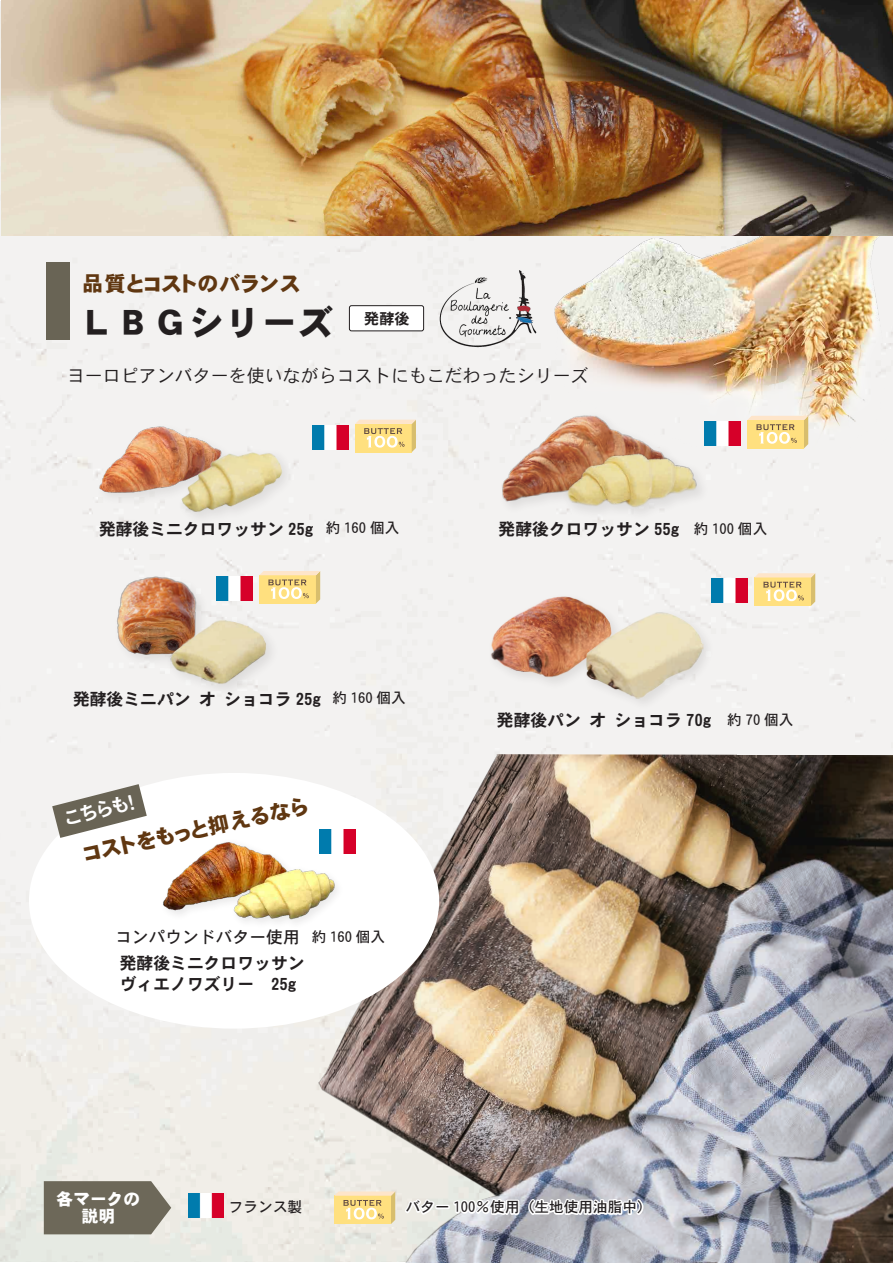
<style>
.page{position:relative;width:893px;height:1263px;background:#fff}
.page>*{position:absolute;margin:0;border:0;box-sizing:border-box;transform-origin:0 0}
.t1{font:34.65px "DFHS Gothic W9 WIN RKSJ H";letter-spacing:.05em;color:#231f20}
.t2{font:21px "DFHS Gothic W9 WING RKSJ H";letter-spacing:.075em;color:#603711}
.t3{font:18.9px "DFHS Gothic W7 WING RKSJ H";color:#fff}
.t4{font:18px "DFHS Gothic W3 WIN RKSJ H";color:#231f20}
.t5{font:16.8px/21px "DFHS Gothic W7 WIN RKSJ H";color:#231f20}
.t6{font:16.8px "DFHS Gothic W5 WIN RKSJ H";color:#231f20}
.t7{font:16.8px "DFHS Gothic W9 WIN RKSJ H";color:#fff}
.t8{font:15.15px "DFHS Gothic W7 WING RKSJ H";color:#231f20}
.t9{font:14.7px "DFHS Gothic W5 WIN RKSJ H";color:#231f20}
.s1{font-family:"DFHS Gothic W5 WIN RKSJ H";font-size:14.7px}
</style>
<div class="page">
<img style="left:0;top:2px;width:893px;height:1259px">
<img style="left:508px;top:236px;width:385px;height:213px">
<img style="left:1px;top:0;width:892px;height:236px">
<div style="left:91px;top:419px;width:147px;height:90px;background:#f3f2f1"></div>
<img style="left:96px;top:417px;width:127px;height:82px">
<img style="left:172px;top:443px;width:128px;height:87px">
<img style="left:176px;top:439px;width:112px;height:89px">
<div style="left:494px;top:408px;width:193px;height:110px;background:#f3f2f1"></div>
<img style="left:498px;top:404px;width:179px;height:102px">
<img style="left:557px;top:447px;width:156px;height:77px">
<img style="left:561px;top:449px;width:140px;height:63px">
<img style="left:440px;top:270px;width:96px;height:77px">
<div style="left:349px;top:306px;width:75px;height:25px;background:#fff;border-radius:2px"></div>
<div style="left:349px;top:305px;width:75px;height:26px;border:1px solid #231f20;border-radius:2px"></div>
<img style="left:109px;top:569px;width:104px;height:103px">
<img style="left:110px;top:571px;width:96px;height:97px">
<img style="left:161px;top:613px;width:122px;height:88px">
<img style="left:168px;top:616px;width:102px;height:73px">
<div style="left:46px;top:262px;width:23px;height:77px;background:#696455"></div>
<svg style="left:355px;top:420px;width:61px;height:32px"></svg>
<img style="left:312px;top:425px;width:36px;height:24px">
<svg style="left:259px;top:571px;width:61px;height:33px"></svg>
<img style="left:217px;top:577px;width:35px;height:23px">
<svg style="left:747px;top:416px;width:61px;height:32px"></svg>
<img style="left:705px;top:421px;width:35px;height:24px">
<div style="left:483px;top:589px;width:144px;height:104px;background:#f3f2f1"></div>
<img style="left:489px;top:592px;width:125px;height:88px">
<img style="left:578px;top:604px;width:140px;height:111px">
<img style="left:586px;top:611px;width:118px;height:89px">
<svg style="left:754px;top:573px;width:61px;height:33px"></svg>
<img style="left:712px;top:579px;width:35px;height:24px">
<img style="left:299px;top:754px;width:594px;height:509px">
<div style="left:29px;top:773px;width:410px;height:255px;background:#fff;border-radius:50%"></div>
<img style="left:163px;top:842px;width:174px;height:81px">
<svg style="left:52px;top:784px;width:95px;height:54px"></svg>
<img style="left:319px;top:830px;width:36px;height:24px">
<svg style="left:334px;top:1191px;width:61px;height:33px"></svg>
<svg style="left:402px;top:1196px;width:35px;height:21px"></svg>
<svg style="left:452px;top:1195px;width:194px;height:24px"></svg>
<img style="left:188px;top:1194px;width:36px;height:23px">
<svg style="left:44px;top:1181px;width:127px;height:53px"></svg>
<p class="t2" style="left:82px;top:273px;width:219px">品質とコストのバランス</p>
<h1 class="t1" style="left:80px;top:305px;width:255px">ＬＢＧシリーズ</h1>
<p class="t8" style="left:364px;top:311px;width:47px">発酵後</p>
<p class="t4" style="left:67px;top:367px;width:524px">ヨーロピアンバターを使いながらコストにもこだわったシリーズ</p>
<p class="t5" style="left:99px;top:519px;width:216px">発酵後ミニクロワッサン 25g</p>
<p class="t9" style="left:326px;top:521px;width:75px">約 160 個入</p>
<p class="t5" style="left:73px;top:689px;width:249px">発酵後ミニパン オ ショコラ 25g</p>
<p class="t9" style="left:332px;top:691px;width:75px">約 160 個入</p>
<p class="t3" style="left:63px;top:809px;width:72px;rotate:-14deg">こちらも！</p>
<p class="t2" style="left:82px;top:843px;width:229px;rotate:-12deg">コストをもっと抑えるなら</p>
<p class="t6" style="left:115px;top:928px;width:186px">コンパウンドバター使用</p>
<p class="t5" style="left:120px;top:953px;width:186px">発酵後ミニクロワッサンヴィエノワズリー　25g</p>
<p class="t9" style="left:312px;top:929px;width:75px">約 160 個入</p>
<p class="t5" style="left:499px;top:519px;width:270px">発酵後クロワッサン 55g <span class="s1">約 100 個入</span></p>
<p class="t5" style="left:497px;top:710px;width:298px">発酵後パン オ ショコラ 70g <span class="s1">約 70 個入</span></p>
<p class="t7" style="left:56px;top:1190px;width:85px">各マークの</p>
<p class="t7" style="left:82px;top:1207px;width:35px">説明</p>
<p class="t9" style="left:229px;top:1200px;width:75px">フランス製</p>
<p class="t9" style="left:406px;top:1200px;width:248px">バター 100％使用（生地使用油脂中）</p>
</div>
